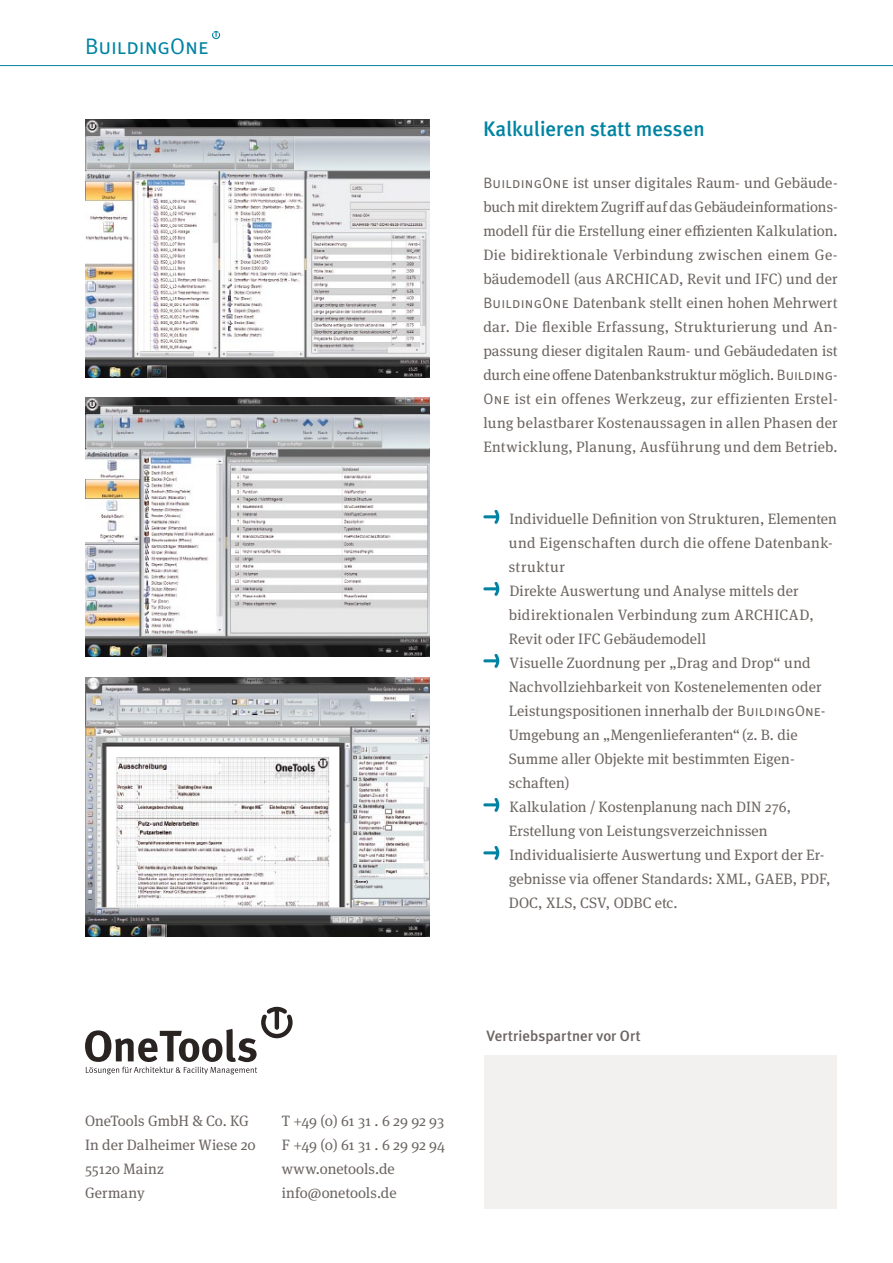
<style>
.page{position:relative;width:893px;height:1263px;background:#fff}
.page>*{position:absolute;margin:0;border:0;box-sizing:border-box;transform-origin:0 0}
.t1{font:22.5px "Meta Plus Normal Caps";letter-spacing:-.005em;color:#0083a2}
.t2{font:500 21px "Meta Plus";color:#0083a2}
.t3{font:15px/24px "Meta Serif Pro";letter-spacing:.005em;color:#6c6562}
.t4{font:500 15px "Meta Plus";letter-spacing:.005em;color:#6c6562}
.s1{font-family:"Meta Plus Normal Caps"}
</style>
<div class="page">
<img style="left:85px;top:119px;width:345px;height:259px">
<img style="left:85px;top:398px;width:345px;height:258px">
<img style="left:85px;top:678px;width:345px;height:258px">
<svg style="left:483px;top:510px;width:16px;height:14px"></svg>
<svg style="left:483px;top:582px;width:16px;height:14px"></svg>
<svg style="left:483px;top:654px;width:16px;height:14px"></svg>
<svg style="left:483px;top:798px;width:16px;height:14px"></svg>
<svg style="left:483px;top:846px;width:16px;height:14px"></svg>
<svg style="left:212px;top:31px;width:8px;height:8px"></svg>
<div style="left:484px;top:1055px;width:353px;height:154px;background:#f3f1f0"></div>
<svg style="left:85px;top:1007px;width:208px;height:67px"></svg>
<hr style="left:0;top:65px;width:892px;height:1px;background:#0083a2">
<h1 class="t1" style="left:85px;top:33px;width:125px">BuildingOne</h1>
<h2 class="t2" style="left:483px;top:116px;width:223px">Kalkulieren statt messen</h2>
<p class="t3" style="left:483px;top:170px;width:356px;text-align:justify"><span class="s1">BuildingOne</span> ist unser digitales Raum- und Gebäude&shy;buch mit direktem Zugriff auf das Gebäudeinformations&shy;modell für die Erstellung einer effizienten Kalkulation.<br>Die bidirektionale Verbindung zwischen einem Ge&shy;bäudemodell (aus ARCHICAD, Revit und IFC) und der <span class="s1">BuildingOne</span> Datenbank stellt einen hohen Mehrwert dar. Die flexible Erfassung, Strukturierung und An&shy;passung dieser digitalen Raum- und Gebäudedaten ist durch eine offene Datenbankstruktur möglich. <span class="s1">Building-One</span> ist ein offenes Werkzeug, zur effizienten Erstel&shy;lung belastbarer Kostenaussagen in allen Phasen der Entwicklung, Planung, Ausführung und dem Betrieb.</p>
<p class="t3" style="left:509px;top:506px;width:330px">Individuelle Definition von Strukturen, Elementen und Eigenschaften durch die offene Datenbank&shy;struktur<br>Direkte Auswertung und Analyse mittels der bidirektionalen Verbindung zum ARCHICAD, Revit oder IFC Gebäudemodell<br>Visuelle Zuordnung per „Drag and Drop“ und Nachvollziehbarkeit von Kostenelementen oder Leistungspositionen innerhalb der <span class="s1">BuildingOne</span>-Umgebung an „Mengenlieferanten“ (z. B. die Summe aller Objekte mit bestimmten Eigen&shy;schaften)<br>Kalkulation / Kostenplanung nach DIN 276, Erstellung von Leistungsverzeichnissen Individualisierte Auswertung und Export der Er&shy;gebnisse via offener Standards: XML, GAEB, PDF, DOC, XLS, CSV, ODBC etc.</p>
<p class="t3" style="left:85px;top:1108px;width:172px">OneTools GmbH &amp; Co. KG<br>In der Dalheimer Wiese 20<br>55120 Mainz<br>Germany</p>
<p class="t3" style="left:282px;top:1108px;width:165px">T +49 (0) 61 31 . 6 29 92 93<br>F +49 (0) 61 31 . 6 29 92 94 www.onetools.de info@onetools.de</p>
<p class="t4" style="left:486px;top:1027px;width:156px">Vertriebspartner vor Ort</p>
</div>
